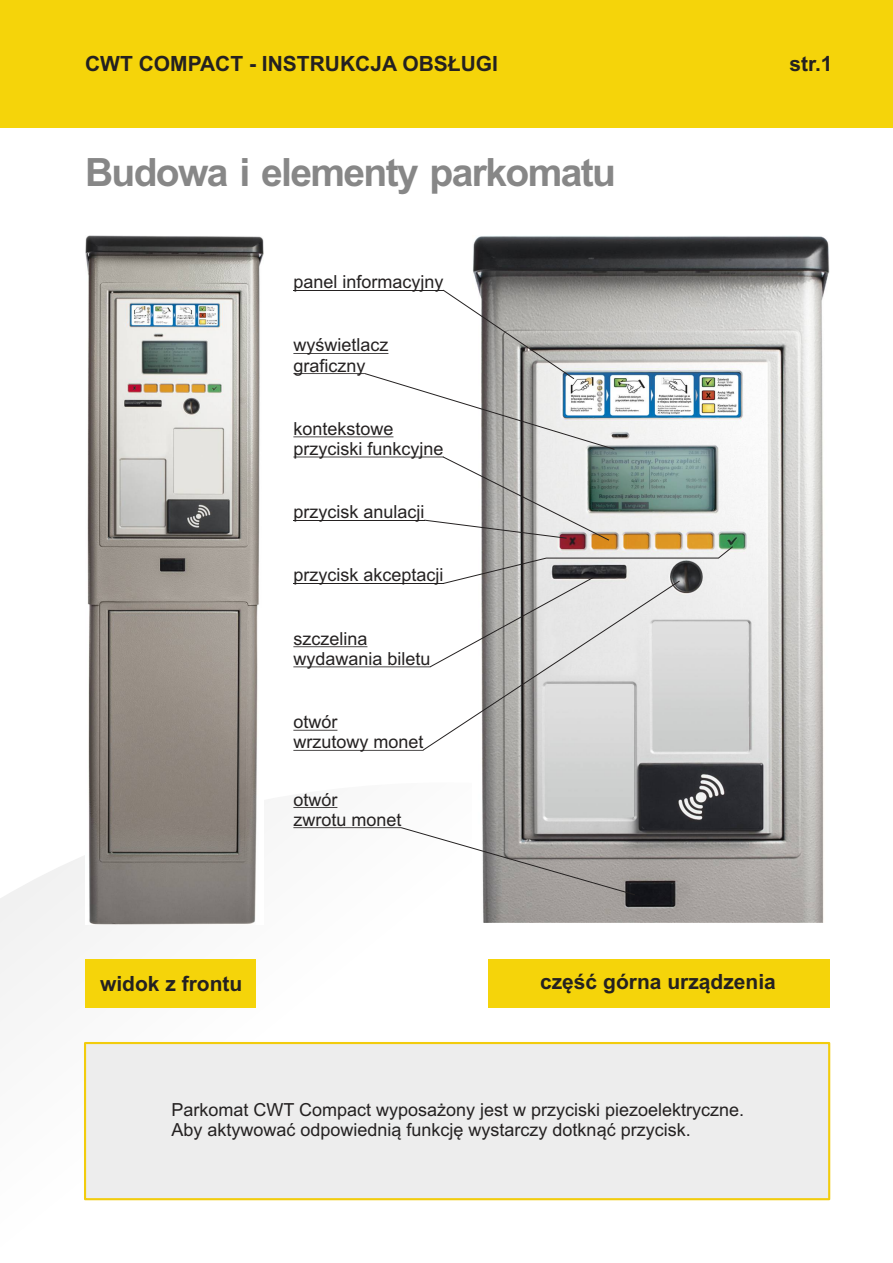
<style>
.page{position:relative;width:893px;height:1263px;background:#fff}
.page>*{position:absolute;margin:0;border:0;box-sizing:border-box;transform-origin:0 0}
.t1{font:700 39px "Arial";letter-spacing:-.04em;color:#878787}
.t2{font:700 21px "Arial";color:#242121}
.t3{font:18px/20.1px "Arial";color:#242121}
</style>
<div class="page">
<div style="left:0;top:0;width:893px;height:128px;background:#f5d40a"></div>
<svg style="left:0;top:807px;width:830px;height:201px"></svg>
<div style="left:85px;top:958px;width:171px;height:49px;background:#f5d40a"></div>
<div style="left:488px;top:958px;width:341px;height:49px;background:#f5d40a"></div>
<div style="left:84px;top:1041px;width:747px;height:160px;background:#ededed"></div>
<img style="left:85px;top:235px;width:178px;height:689px">
<img style="left:472px;top:236px;width:357px;height:687px">
<hr style="left:293px;top:290px;width:150px;height:1px;background:#242121">
<hr style="left:293px;top:353px;width:95px;height:1px;background:#242121">
<hr style="left:293px;top:373px;width:72px;height:1px;background:#242121">
<hr style="left:293px;top:646px;width:74px;height:1px;background:#242121">
<hr style="left:293px;top:666px;width:137px;height:1px;background:#242121">
<hr style="left:293px;top:730px;width:44px;height:1px;background:#242121">
<hr style="left:293px;top:750px;width:130px;height:1px;background:#242121">
<hr style="left:293px;top:520px;width:131px;height:1px;background:#242121">
<hr style="left:293px;top:436px;width:100px;height:1px;background:#242121">
<hr style="left:293px;top:457px;width:150px;height:1px;background:#242121">
<hr style="left:293px;top:583px;width:150px;height:1px;background:#242121">
<svg style="left:364px;top:289px;width:251px;height:161px"></svg>
<svg style="left:422px;top:456px;width:312px;height:295px"></svg>
<hr style="left:293px;top:807px;width:44px;height:1px;background:#242121">
<hr style="left:293px;top:827px;width:108px;height:1px;background:#242121">
<svg style="left:400px;top:827px;width:236px;height:69px"></svg>
<p class="t2" style="left:85px;top:56px;width:414px">CWT COMPACT - INSTRUKCJA OBSŁUGI</p>
<h1 class="t1" style="left:85px;top:157px;width:532px">Budowa i elementy parkomatu</h1>
<p class="t3" style="left:293px;top:273px;width:152px">panel informacyjny</p>
<p class="t3" style="left:293px;top:337px;width:97px">wyświetlacz graficzny</p>
<p class="t3" style="left:293px;top:420px;width:152px">kontekstowe przyciski funkcyjne</p>
<p class="t3" style="left:293px;top:503px;width:133px">przycisk anulacji</p>
<p class="t3" style="left:293px;top:567px;width:152px">przycisk akceptacji</p>
<p class="t3" style="left:293px;top:630px;width:139px">szczelina wydawania biletu</p>
<p class="t3" style="left:293px;top:713px;width:132px">otwór<br>wrzutowy monet</p>
<p class="t3" style="left:293px;top:791px;width:110px">otwór<br>zwrotu monet</p>
<p class="t2" style="left:789px;top:56px;width:45px">str.1</p>
<p class="t2" style="left:100px;top:975px;width:144px">widok z frontu</p>
<p class="t2" style="left:540px;top:973px;width:237px">część górna urządzenia</p>
<p class="t3" style="left:171px;top:1101px;width:574px">Parkomat CWT Compact wyposażony jest w przyciski piezoelektryczne.<br>Aby aktywować odpowiednią funkcję wystarczy dotknąć przycisk.</p>
</div>
